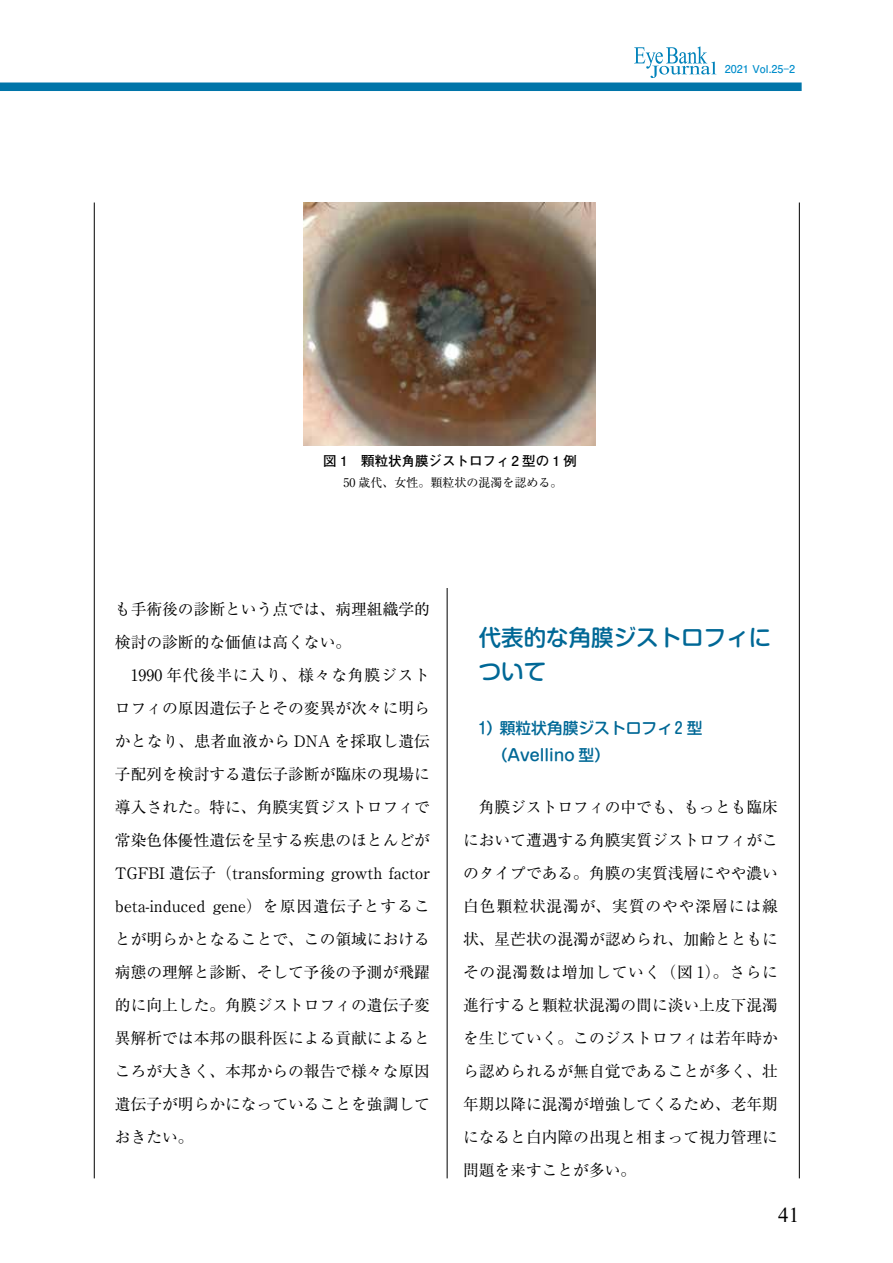
<style>
.page{position:relative;width:893px;height:1263px;background:#fff}
.page>*{position:absolute;margin:0;border:0;box-sizing:border-box;transform-origin:0 0}
.t1{font:500 22.5px/34.5px "Shin M Go Pr 6";color:#006896}
.t2{font:21px "Times New Roman";color:#000}
.t3{font:15.75px/33px "Ryumin Pr 6 N";color:#000}
.t4{font:500 15.75px/27px "Shin M Go Pr 6";color:#006896}
.t5{font:700 13.5px "Futo Go B101 Pr 6";color:#000}
.t6{font:12px "Ryumin Pr 6 N";color:#000}
.t7{font:700 10.8px "Futo Go B101 Pr 6";color:#008dcb}
</style>
<div class="page">
<svg style="left:634px;top:47px;width:82px;height:31px"></svg>
<div style="left:0;top:83px;width:802px;height:8px;background:#0075a9"></div>
<hr style="left:447px;top:203px;width:1px;height:975px;background:#000">
<hr style="left:799px;top:203px;width:1px;height:975px;background:#000">
<hr style="left:94px;top:203px;width:1px;height:975px;background:#000">
<div style="left:115px;top:202px;width:663px;height:385px;background:#fff"></div>
<img style="left:304px;top:203px;width:292px;height:242px">
<p class="t7" style="left:725px;top:61px;width:72px">2021 Vol.25<sup>-</sup>2</p>
<p class="t5" style="left:323px;top:450px;width:255px">図 1　顆粒状角膜ジストロフィ2 型の 1 例</p>
<p class="t6" style="left:344px;top:473px;width:221px">50 歳代、女性。顆粒状の混濁を認める。</p>
<p class="t3" style="left:115px;top:592px;width:317px">も手術後の診断という点では、病理組織学的検討の診断的な価値は高くない。<br>　1990 年代後半に入り、様々な角膜ジストロフィの原因遺伝子とその変異が次々に明らかとなり、患者血液から DNA を採取し遺伝子配列を検討する遺伝子診断が臨床の現場に導入された。特に、角膜実質ジストロフィで常染色体優性遺伝を呈する疾患のほとんどが<br>TGFBI 遺伝子（transforming growth factor beta-induced gene）を原因遺伝子とすることが明らかとなることで、この領域における病態の理解と診断、そして予後の予測が飛躍的に向上した。角膜ジストロフィの遺伝子変異解析では本邦の眼科医による貢献によるところが大きく、本邦からの報告で様々な原因遺伝子が明らかになっていることを強調しておきたい。</p>
<h1 class="t1" style="left:479px;top:619px;width:294px">代表的な角膜ジストロフィについて</h1>
<p class="t4" style="left:492px;top:714px;width:212px;text-indent:-13px">1）顆粒状角膜ジストロフィ2 型（Avellino 型）</p>
<p class="t3" style="left:463px;top:790px;width:317px;text-align:justify">　角膜ジストロフィの中でも、もっとも臨床において遭遇する角膜実質ジストロフィがこのタイプである。角膜の実質浅層にやや濃い白色顆粒状混濁が、実質のやや深層には線状、星芒状の混濁が認められ、加齢とともにその混濁数は増加していく（図 1）。さらに進行すると顆粒状混濁の間に淡い上皮下混濁を生じていく。このジストロフィは若年時から認められるが無自覚であることが多く、壮年期以降に混濁が増強してくるため、老年期になると白内障の出現と相まって視力管理に問題を来すことが多い。</p>
<h2 class="t2" style="left:778px;top:1200px;width:22px">41</h2>
</div>
